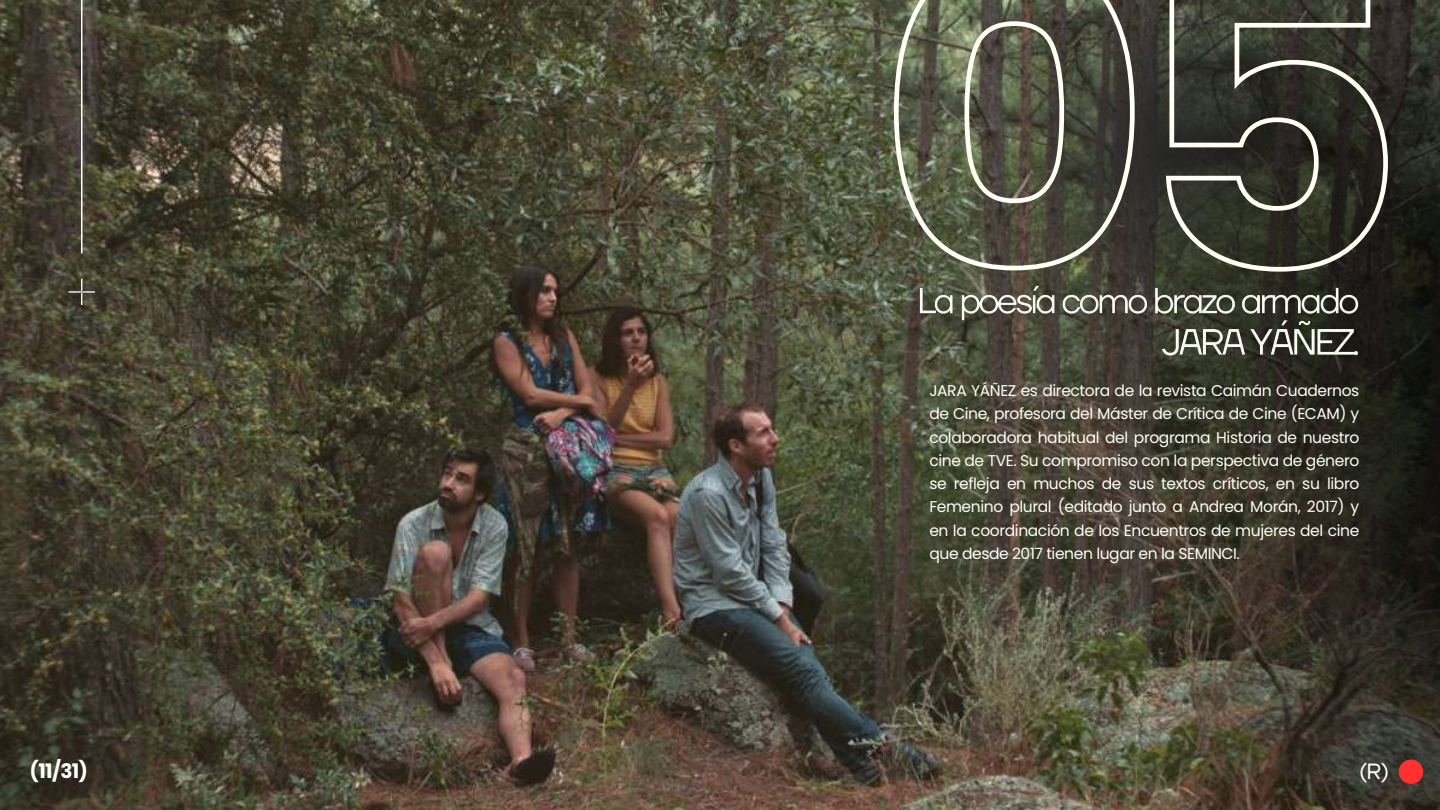
<style>
.page{position:relative;width:1440px;height:810px;background:#fff}
.page>*{position:absolute;margin:0;border:0;box-sizing:border-box;transform-origin:0 0}
.t1{font:22px "TT Firs Neue";color:#fffef4}
.t2{font:700 20px "Poppins";color:#fffef4}
.t3{font:15.5px/23.2px "Poppins";letter-spacing:-.025em;color:#fffef4;text-align:justify}
</style>
<div class="page">
<img style="left:0;top:0;width:865px;height:810px">
<img style="left:865px;top:0;width:575px;height:810px">
<svg style="left:892px;top:0;width:498px;height:274px;background:#4f4f43"></svg>
<img style="left:916px;top:280px;width:447px;height:87px">
<div style="left:1399px;top:760px;width:24px;height:24px;background:#ff3131;border-radius:50%"></div>
<hr style="left:81px;top:0;width:1px;height:253px;background:#fff">
<svg style="left:68px;top:279px;width:27px;height:26px"></svg>
<p class="t3" style="left:929px;top:379px;width:431px">JARA YÁÑEZ es directora de la revista Caimán Cuadernos de Cine, profesora del Máster de Crítica de Cine (ECAM) y colaboradora habitual del programa Historia de nuestro cine de TVE. Su compromiso con la perspectiva de género se refleja en muchos de sus textos críticos, en su libro Femenino plural (editado junto a Andrea Morán, 2017) y en la coordinación de los Encuentros de mujeres del cine que desde 2017 tienen lugar en la SEMINCI.</p>
<p class="t2" style="left:30px;top:757px;width:60px">(11/31)</p>
<h1 class="t1" style="left:1359px;top:759px;width:32px">(R)</h1>
</div>
